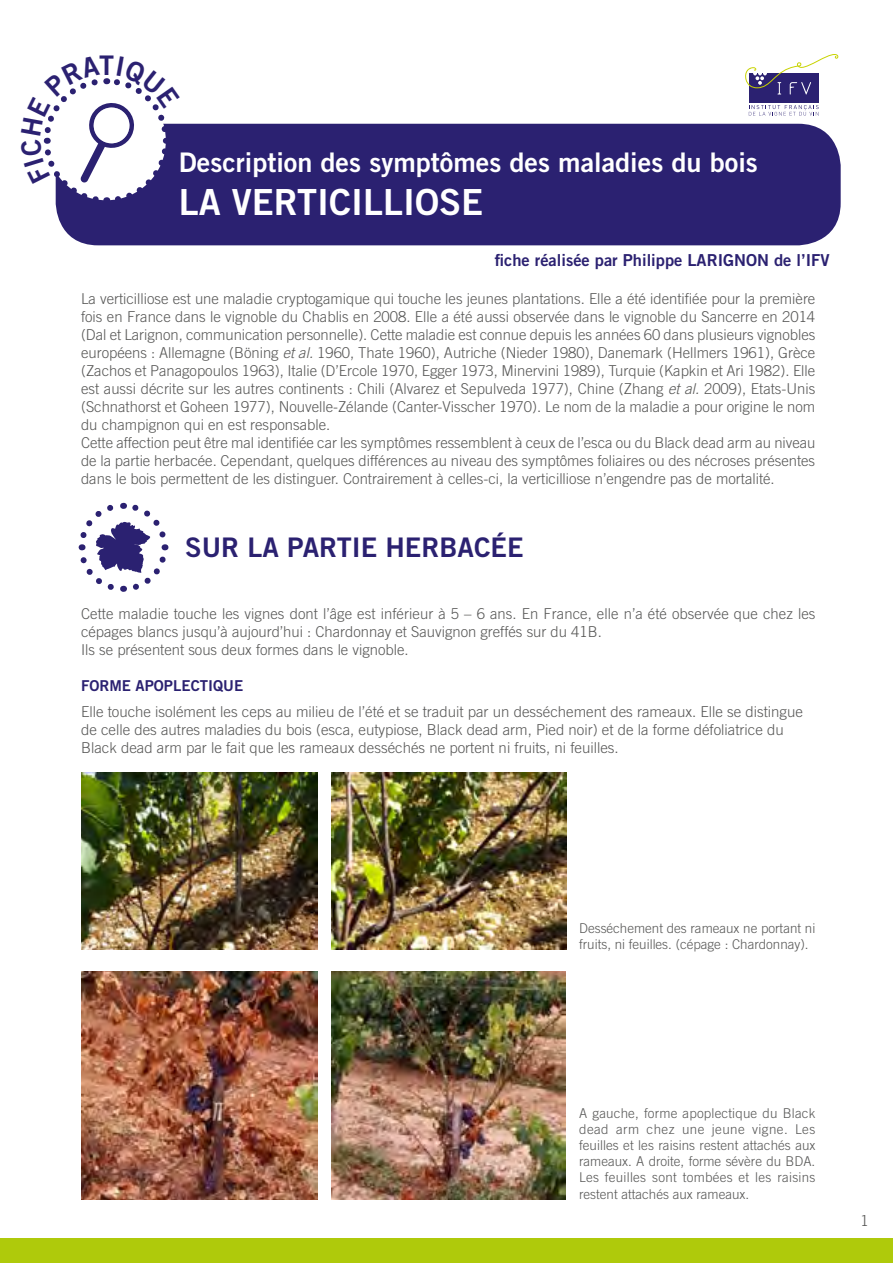
<style>
.page{position:relative;width:893px;height:1263px;background:#fff}
.page>*{position:absolute;margin:0;border:0;box-sizing:border-box;transform-origin:0 0}
.t1{font:36px "Trade Gothic LT Std Bd 2";color:#fff}
.t2{font:27px "Trade Gothic LT Std Bd 2";color:#fff}
.t3{font:27px "Trade Gothic LT Std Bd 2";color:#2b2171}
.t4{font:16.5px "Trade Gothic LT Std Bd 2";color:#2b2171}
.BODY_9_5{font:300 15px/18px "Trade Gothic LT Std";color:#575756;text-align:justify}
.t5{font:15px "Trade Gothic LT Std Bd 2";color:#2b2171}
.BODY_9_5-2{font:300 13.5px/16.2px "Trade Gothic LT Std";color:#575756}
.s1{font-style:italic}
</style>
<div class="page">
<div style="left:56px;top:124px;width:785px;height:121px;background:#2b2171"></div>
<svg style="left:78px;top:502px;width:91px;height:90px"></svg>
<img style="left:81px;top:772px;width:236px;height:177px">
<img style="left:81px;top:972px;width:236px;height:227px">
<img style="left:331px;top:772px;width:235px;height:177px">
<img style="left:331px;top:972px;width:234px;height:227px">
<div style="left:749px;top:73px;width:69px;height:29px;background:#2b2171"></div>
<svg style="left:749px;top:105px;width:70px;height:11px"></svg>
<svg style="left:745px;top:54px;width:93px;height:41px"></svg>
<div style="left:0;top:1238px;width:893px;height:25px;background:#afca0b"></div>
<svg style="left:43px;top:78px;width:137px;height:129px"></svg>
<p class="t3" style="left:99px;top:49px;width:17px">T</p>
<p class="t2" style="left:179px;top:146px;width:580px">Description des symptômes des maladies du bois</p>
<p class="t1" style="left:179px;top:180px;width:306px">LA VERTICILLIOSE</p>
<p class="t4" style="left:495px;top:250px;width:336px">fiche réalisée par Philippe LARIGNON de l’IFV</p>
<p class="BODY_9_5" style="left:81px;top:289px;width:736px">La verticilliose est une maladie cryptogamique qui touche les jeunes plantations. Elle a été identifiée pour la première fois en France dans le vignoble du Chablis en 2008. Elle a été aussi observée dans le vignoble du Sancerre en 2014 (Dal et Larignon, communication personnelle). Cette maladie est connue depuis les années 60 dans plusieurs vignobles européens : Allemagne (Böning <span class="s1">et al.</span> 1960, Thate 1960), Autriche (Nieder 1980), Danemark (Hellmers 1961), Grèce (Zachos et Panagopoulos 1963), Italie (D’Ercole 1970, Egger 1973, Minervini 1989), Turquie (Kapkin et Ari 1982). Elle est aussi décrite sur les autres continents : Chili (Alvarez et Sepulveda 1977), Chine (Zhang <span class="s1">et al.</span> 2009), Etats-Unis (Schnathorst et Goheen 1977), Nouvelle-Zélande (Canter-Visscher 1970). Le nom de la maladie a pour origine le nom du champignon qui en est responsable.</p>
<p class="BODY_9_5" style="left:81px;top:433px;width:736px">Cette affection peut être mal identifiée car les symptômes ressemblent à ceux de l’esca ou du Black dead arm au niveau de la partie herbacée. Cependant, quelques différences au niveau des symptômes foliaires ou des nécroses présentes dans le bois permettent de les distinguer. Contrairement à celles-ci, la verticilliose n’engendre pas de mortalité.</p>
<p class="t3" style="left:185px;top:531px;width:340px">SUR LA PARTIE HERBACÉE</p>
<p class="BODY_9_5" style="left:81px;top:604px;width:736px">Cette maladie touche les vignes dont l’âge est inférieur à 5 – 6 ans. En France, elle n’a été observée que chez les cépages blancs jusqu’à aujourd’hui : Chardonnay et Sauvignon greffés sur du 41B.</p>
<p class="BODY_9_5" style="left:81px;top:640px;width:329px">Ils se présentent sous deux formes dans le vignoble.</p>
<p class="t5" style="left:81px;top:676px;width:164px">FORME APOPLECTIQUE</p>
<p class="BODY_9_5" style="left:81px;top:703px;width:723px;text-align:left">Elle touche isolément les ceps au milieu de l’été et se traduit par un desséchement des rameaux. Elle se distingue de celle des autres maladies du bois (esca, eutypiose, Black dead arm, Pied noir) et de la forme défoliatrice du<br>Black dead arm par le fait que les rameaux desséchés ne portent ni fruits, ni feuilles.</p>
<p class="BODY_9_5-2" style="left:579px;top:919px;width:238px">Desséchement des rameaux ne portant ni fruits, ni feuilles. (cépage : Chardonnay).</p>
<p class="BODY_9_5-2" style="left:579px;top:1104px;width:238px;text-align:justify">A gauche, forme apoplectique du Black dead arm chez une jeune vigne. Les feuilles et les raisins restent attachés aux rameaux. A droite, forme sévère du BDA.<br>Les feuilles sont tombées et les raisins restent attachés aux rameaux.</p>
<p class="BODY_9_5" style="left:861px;top:1212px;width:10px">1</p>
</div>
